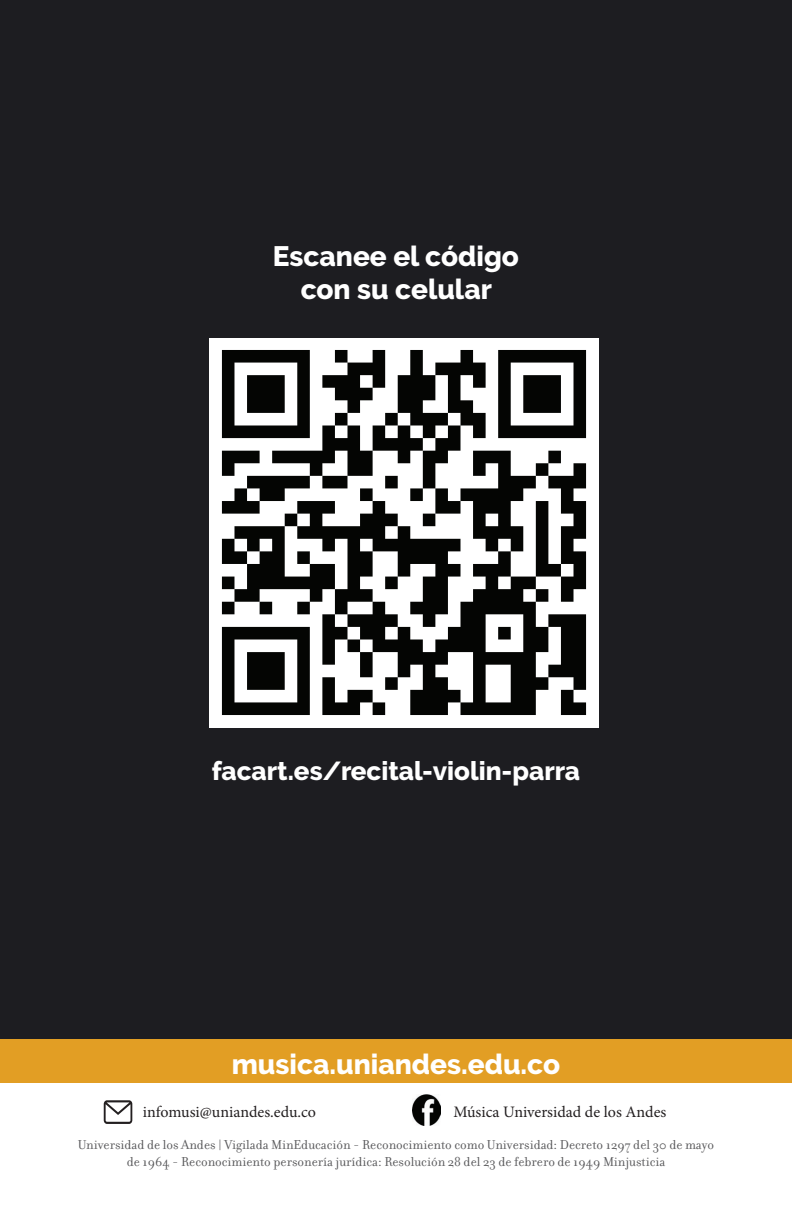
<style>
.page{position:relative;width:792px;height:1224px;background:#fff}
.page>*{position:absolute;margin:0;border:0;box-sizing:border-box;transform-origin:0 0}
.t1{font:800 28px/33.6px "Raleway";color:#fff;text-align:center}
.t2{font:800 26px "Raleway";color:#fff}
.t3{font:16px "Minion Pro";color:#231f20}
.t4{font:14px/16.8px "Filosofia OT";color:#58585a;text-align:center}
</style>
<div class="page">
<div style="left:0;top:1038px;width:792px;height:45px;background:#e29e24"></div>
<svg style="left:104px;top:1100px;width:28px;height:24px"></svg>
<img style="left:412px;top:1095px;width:29px;height:30px">
<div style="left:0;top:0;width:792px;height:1038px;background:#1d1d21"></div>
<img style="left:210px;top:338px;width:389px;height:389px">
<h1 class="t1" style="left:273px;top:239px;width:248px">Escanee el código con su celular</h1>
<h2 class="t2" style="left:212px;top:756px;width:370px">facart.es/recital-violin-parra</h2>
<h1 class="t1" style="left:232px;top:1047px;width:330px">musica.uniandes.edu.co</h1>
<p class="t3" style="left:143px;top:1101px;width:175px">infomusi@uniandes.edu.co</p>
<p class="t3" style="left:453px;top:1101px;width:214px">Música Universidad de los Andes</p>
<p class="t4" style="left:78px;top:1136px;width:638px">Universidad de los Andes | Vigilada MinEducación - Reconocimiento como Universidad: Decreto 1297 del 30 de mayo de 1964 - Reconocimiento personerí a jurídica: Resolución 28 del 23 de febrero de 1949 Minjusticia</p>
</div>
